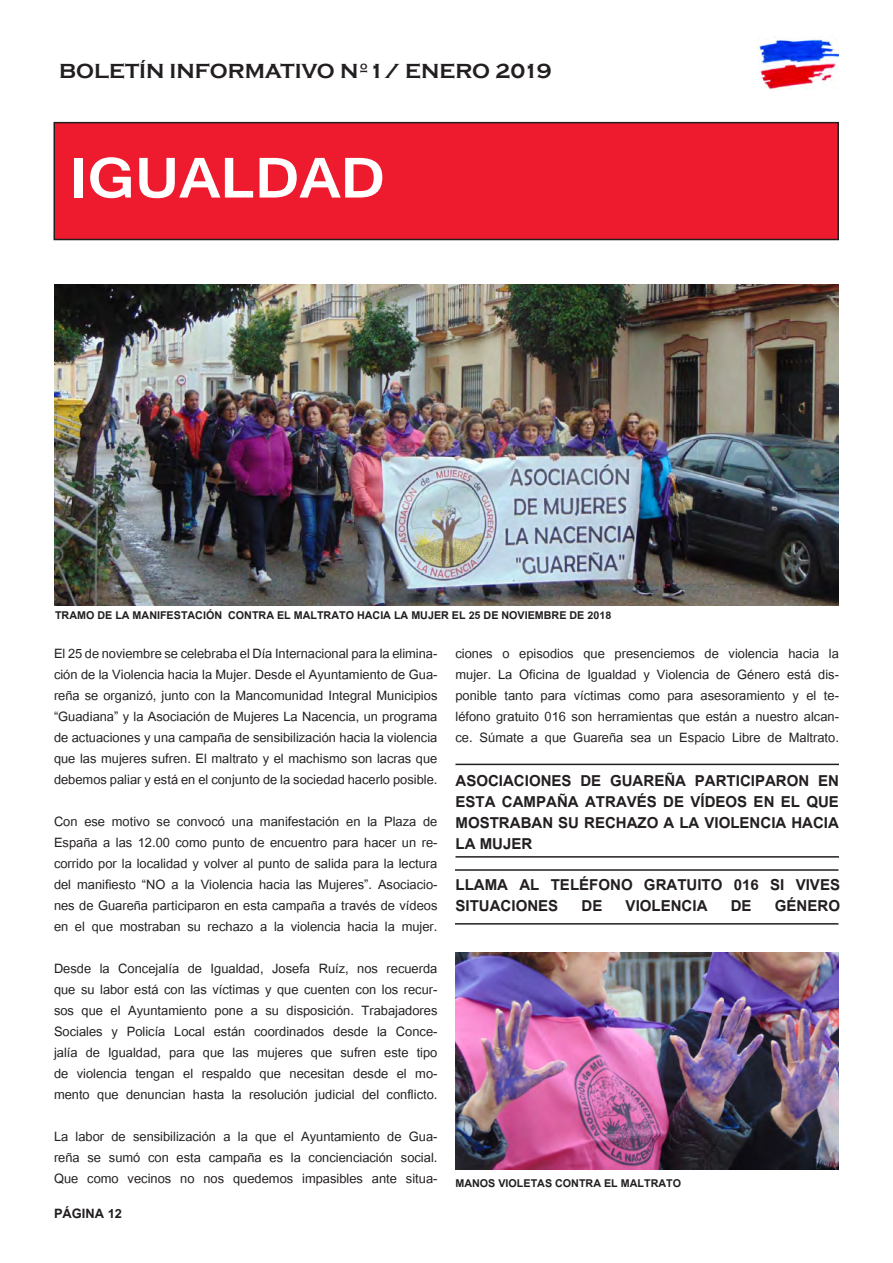
<style>
.page{position:relative;width:893px;height:1263px;background:#fff}
.page>*{position:absolute;margin:0;border:0;box-sizing:border-box;transform-origin:0 0}
.t1{font:700 60px "Gautami";color:#fff;scale:1.1 1}
.t2{font:700 21px/21px "Utsaah";color:#231f20;text-align:justify}
.t3{font:700 21px "Copperplate Gothic";color:#231f20}
.t4{font:18px/21px "Utsaah";color:#231f20;text-align:justify}
.t5{font:700 18px "Utsaah";color:#231f20}
.t6{font:700 15px "Utsaah";color:#231f20}
</style>
<div class="page">
<img style="left:758px;top:36px;width:81px;height:54px">
<img style="left:54px;top:285px;width:785px;height:321px">
<img style="left:455px;top:952px;width:384px;height:217px">
<div style="left:54px;top:123px;width:784px;height:116px;background:#ee1a2e"></div>
<div style="left:54px;top:122px;width:785px;height:118px;border:2px solid #231f20"></div>
<hr style="left:455px;top:764px;width:384px;height:1px;background:#231f20">
<hr style="left:455px;top:856px;width:384px;height:2px;background:#231f20">
<hr style="left:455px;top:869px;width:383px;height:2px;background:#231f20">
<hr style="left:455px;top:923px;width:383px;height:1px;background:#231f20">
<p class="t3" style="left:59px;top:59px;width:494px">BOLETÍN INFORMATIVO Nº1/ ENERO 2019</p>
<p class="t1" style="left:69px;top:142px;width:289px">IGUALDAD</p>
<p class="t6" style="left:55px;top:607px;width:558px">TRAMO DE LA MANIFESTACIÓN CONTRA EL MALTRATO HACIA LA MUJER EL 25 DE NOVIEMBRE DE 2018</p>
<p class="t4" style="left:54px;top:643px;width:385px">El 25 de noviembre se celebraba el Día Internacional para la elimina&shy;ción de la Violencia hacia la Mujer. Desde el Ayuntamiento de Gua&shy;reña se organizó, junto con la Mancomunidad Integral Municipios “Guadiana” y la Asociación de Mujeres La Nacencia, un programa de actuaciones y una campaña de sensibilización hacia la violencia que las mujeres sufren. El maltrato y el machismo son lacras que debemos paliar y está en el conjunto de la sociedad hacerlo posible.</p>
<p class="t4" style="left:54px;top:811px;width:385px">Con ese motivo se convocó una manifestación en la Plaza de España a las 12.00 como punto de encuentro para hacer un re&shy;corrido por la localidad y volver al punto de salida para la lectura del manifiesto “NO a la Violencia hacia las Mujeres”. Asociacio&shy;nes de Guareña participaron en esta campaña a través de vídeos en el que mostraban su rechazo a la violencia hacia la mujer.</p>
<p class="t4" style="left:54px;top:959px;width:385px">Desde la Concejalía de Igualdad, Josefa Ruíz, nos recuerda que su labor está con las víctimas y que cuenten con los recur&shy;sos que el Ayuntamiento pone a su disposición. Trabajadores Sociales y Policía Local están coordinados desde la Conce&shy;jalía de Igualdad, para que las mujeres que sufren este tipo de violencia tengan el respaldo que necesitan desde el mo&shy;mento que denuncian hasta la resolución judicial del conflicto.</p>
<p class="t4" style="left:54px;top:1127px;width:385px">La labor de sensibilización a la que el Ayuntamiento de Gua&shy;reña se sumó con esta campaña es la concienciación social.<br>Que como vecinos no nos quedemos impasibles ante situa-</p>
<p class="t5" style="left:54px;top:1204px;width:70px">PÁGINA 12</p>
<p class="t4" style="left:455px;top:644px;width:385px">ciones o episodios que presenciemos de violencia hacia la mujer. La Oficina de Igualdad y Violencia de Género está dis&shy;ponible tanto para víctimas como para asesoramiento y el te&shy;léfono gratuito 016 son herramientas que están a nuestro alcan&shy;ce. Súmate a que Guareña sea un Espacio Libre de Maltrato.</p>
<p class="t2" style="left:455px;top:770px;width:385px">ASOCIACIONES DE GUAREÑA PARTICIPARON EN ESTA CAMPAÑA ATRAVÉS DE VÍDEOS EN EL QUE MOSTRABAN SU RECHAZO A LA VIOLENCIA HACIA LA MUJER</p>
<p class="t2" style="left:455px;top:875px;width:386px">LLAMA AL TELÉFONO GRATUITO 016 SI VIVES</p>
<p class="t2" style="left:455px;top:896px;width:386px">SITUACIONES DE VIOLENCIA DE GÉNERO</p>
<p class="t6" style="left:455px;top:1174px;width:227px">MANOS VIOLETAS CONTRA EL MALTRATO</p>
</div>
